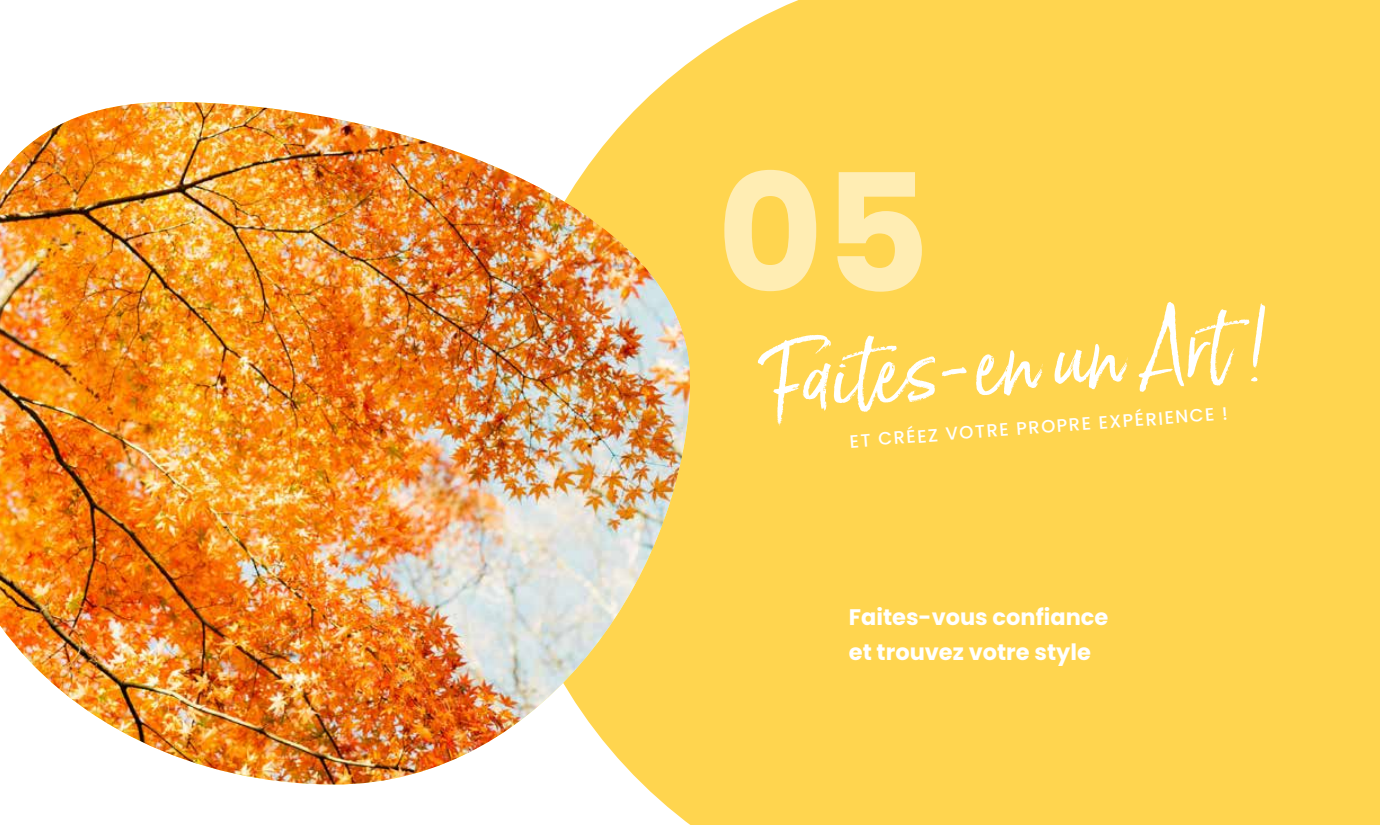
<style>
.page{position:relative;width:1380px;height:825px;background:#fff}
.page>*{position:absolute;margin:0;border:0;box-sizing:border-box;transform-origin:0 0}
.t1{font:700 163.5px "Poppins";color:#ffedb3}
.t2{font:85.5px "Born Ready";color:#fff}
.t3{font:700 22.5px/34.5px "Poppins";color:#fff}
.t4{font:500 18px "Poppins";color:#fff}
</style>
<div class="page">
<div style="left:642px;top:0;width:738px;height:825px;background:#ffd54f"></div>
<img style="left:0;top:102px;width:690px;height:682px">
<h1 class="t1" style="left:717px;top:140px;width:214px">05</h1>
<h2 class="t2" style="left:757px;top:328px;width:513px;rotate:-4deg">Faites-en un Art !</h2>
<p class="t4" style="left:849px;top:430px;width:381px;rotate:-4deg">ET CRÉEZ VOTRE PROPRE EXPÉRIENCE !</p>
<p class="t3" style="left:849px;top:600px;width:261px">Faites-vous confiance et trouvez votre style</p>
</div>
